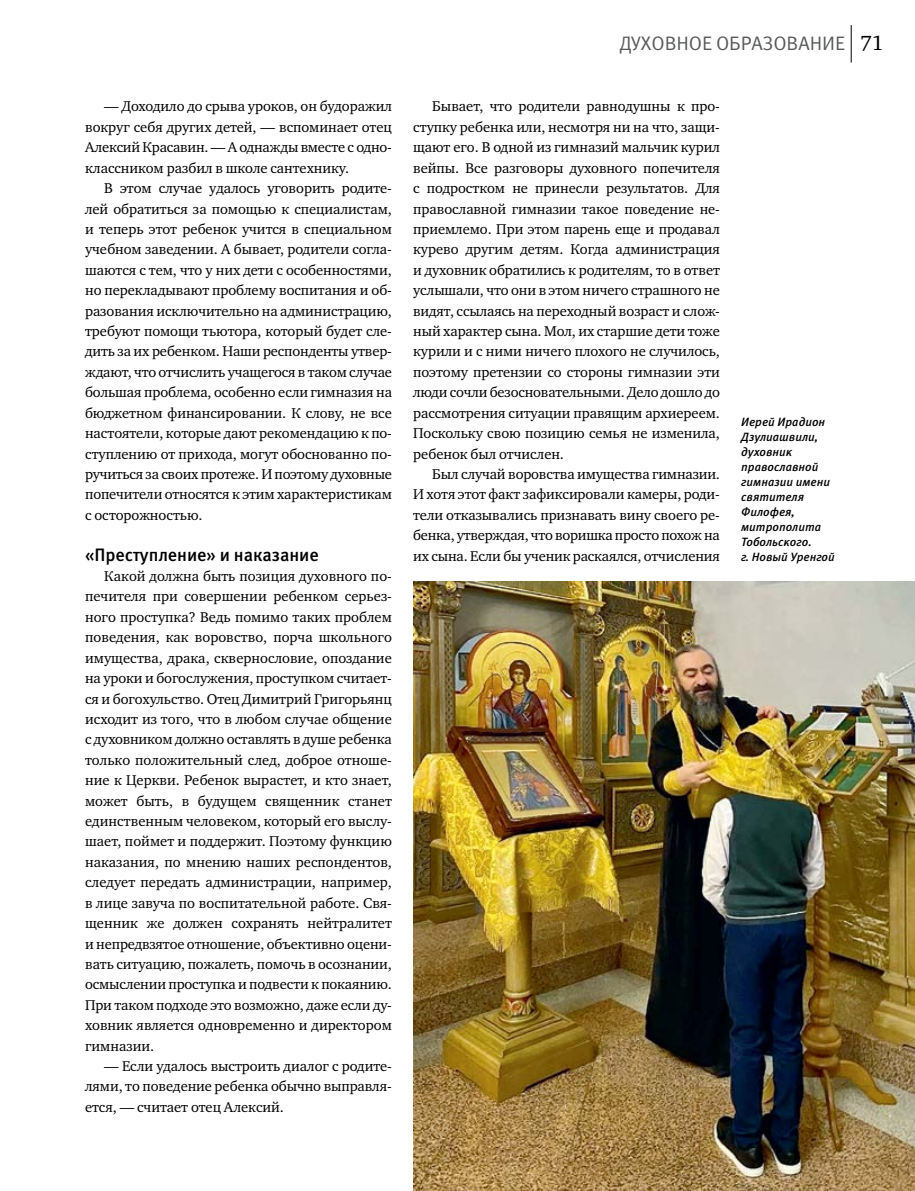
<style>
.page{position:relative;width:915px;height:1191px;background:#fff}
.page>*{position:absolute;margin:0;border:0;box-sizing:border-box;transform-origin:0 0}
.t1{font:19.5px "Meta Pro";letter-spacing:-.005em;color:#58595b}
.t2{font:500 18px "Meta Pro";letter-spacing:-.005em;color:#000}
.t3{font:14.55px/20.4px "Charter ITC";letter-spacing:-.005em;color:#000;text-align:justify}
.t4{font:italic 500 12px/15px "Meta Pro";color:#000}
.s1{font-family:"Charter ITC";font-size:21px;color:#000}
</style>
<div class="page">
<hr style="left:850px;top:25px;width:1px;height:38px;background:#000">
<img style="left:413px;top:581px;width:501px;height:610px">
<p class="t3" style="left:85px;top:96px;width:308px;text-indent:19px">— Доходило до срыва уроков, он будоражил вокруг себя других детей, — вспоминает отец Алексий Красавин. — А однажды вместе с одно&shy;классником разбил в школе сантехнику.</p>
<p class="t3" style="left:85px;top:178px;width:308px;text-indent:19px">В этом случае удалось уговорить родите&shy;лей обратиться за помощью к специалистам, и теперь этот ребенок учится в специальном учебном заведении. А бывает, родители согла&shy;шаются с тем, что у них дети с особенностями, но перекладывают проблему воспитания и об&shy;разования исключительно на администрацию, требуют помощи тьютора, который будет сле&shy;дить за их ребенком. Наши респонденты утвер&shy;ждают, что отчислить учащегося в таком случае большая проблема, особенно если гимназия на бюджетном финансировании. К слову, не все настоятели, которые дают рекомендацию к по&shy;ступлению от прихода, могут обоснованно по&shy;ручиться за своих протеже. И поэтому духовные попечители относятся к этим характеристикам с осторожностью.</p>
<p class="t2" style="left:85px;top:543px;width:235px">«Преступление» и наказание</p>
<p class="t3" style="left:85px;top:566px;width:308px;text-indent:19px">Какой должна быть позиция духовного по&shy;печителя при совершении ребенком серьез&shy;ного проступка? Ведь помимо таких проблем поведения, как воровство, порча школьного имущества, драка, сквернословие, опоздание на уроки и богослужения, проступком считает&shy;ся и богохульство. Отец Димитрий Григорьянц исходит из того, что в любом случае общение с духовником должно оставлять в душе ребенка только положительный след, доброе отноше&shy;ние к Церкви. Ребенок вырастет, и кто знает, может быть, в будущем священник станет единственным человеком, который его выслу&shy;шает, поймет и поддержит. Поэтому функцию наказания, по мнению наших респондентов, следует передать администрации, например, в лице завуча по воспитательной работе. Свя&shy;щенник же должен сохранять нейтралитет и непредвзятое отношение, объективно оцени&shy;вать ситуацию, пожалеть, помочь в осознании, осмыслении проступка и подвести к покаянию.<br>При таком подходе это возможно, даже если ду&shy;ховник является одновременно и директором гимназии.</p>
<p class="t3" style="left:85px;top:1055px;width:308px;text-indent:19px">— Если удалось выстроить диалог с родите&shy;лями, то поведение ребенка обычно выправля&shy;ется, — считает отец Алексий.</p>
<h1 class="t1" style="left:619px;top:31px;width:265px">ДУХОВНОЕ ОБРАЗОВАНИЕ <span class="s1">71</span></h1>
<p class="t3" style="left:413px;top:96px;width:308px;text-indent:19px">Бывает, что родители равнодушны к про&shy;ступку ребенка или, несмотря ни на что, защи&shy;щают его. В одной из гимназий мальчик курил вейпы. Все разговоры духовного попечителя с подростком не принесли результатов. Для православной гимназии такое поведение не&shy;приемлемо. При этом парень еще и продавал курево другим детям. Когда администрация и духовник обратились к родителям, то в ответ услышали, что они в этом ничего страшного не видят, ссылаясь на переходный возраст и слож&shy;ный характер сына. Мол, их старшие дети тоже курили и с ними ничего плохого не случилось, поэтому претензии со стороны гимназии эти люди сочли безосновательными. Дело дошло до рассмотрения ситуации правящим архиереем.<br>Поскольку свою позицию семья не изменила, ребенок был отчислен.</p>
<p class="t3" style="left:413px;top:464px;width:308px;text-indent:19px">Был случай воровства имущества гимназии.<br>И хотя этот факт зафиксировали камеры, роди&shy;тели отказывались признавать вину своего ре&shy;бенка, утверждая, что воришка просто похож на их сына. Если бы ученик раскаялся, отчисления</p>
<p class="t4" style="left:741px;top:414px;width:95px">Иерей Ирадион<br>Дзулиашвили, духовник православной гимназии имени святителя<br>Филофея, митрополита<br>Тобольского.<br>г. Новый Уренгой</p>
</div>
